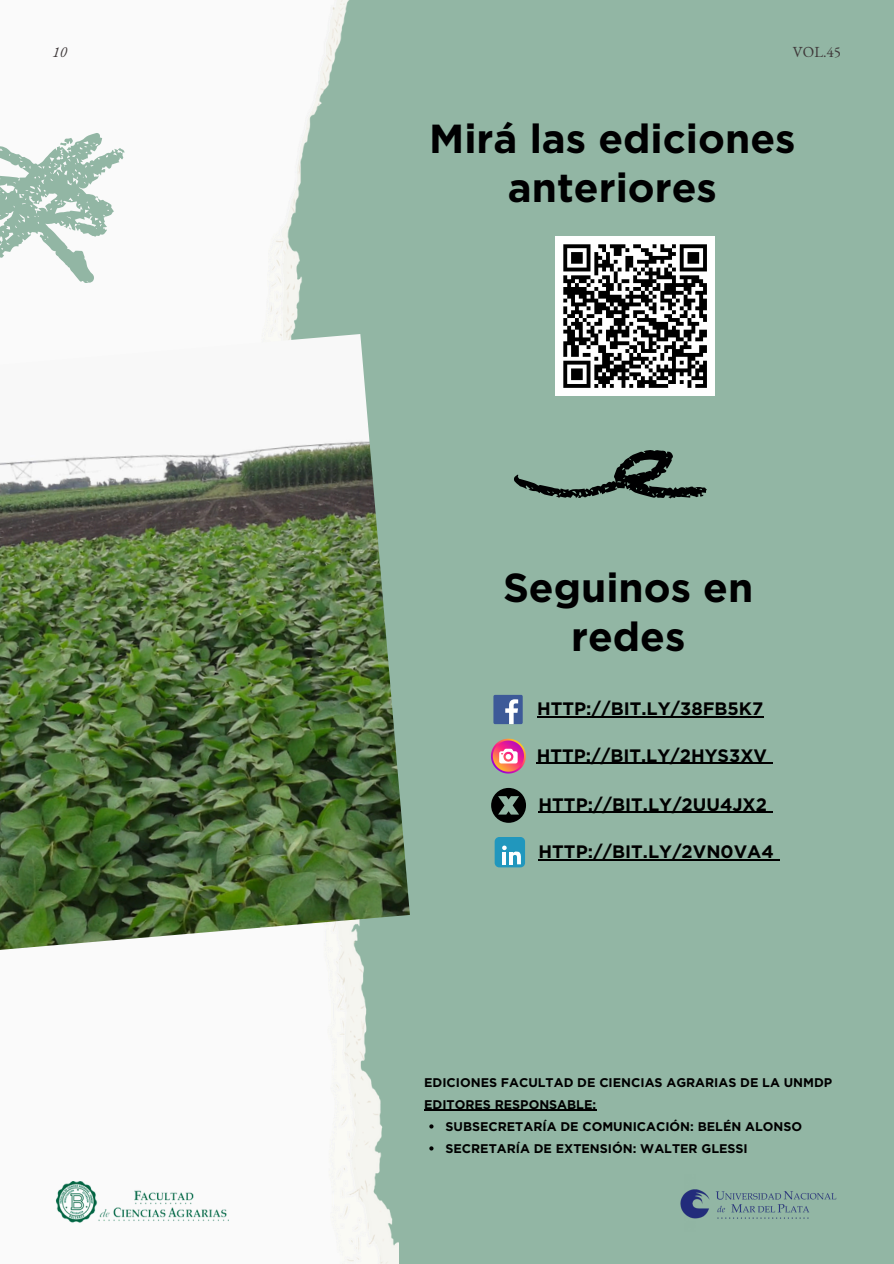
<style>
.page{position:relative;width:894px;height:1264px;background:#fff}
.page>*{position:absolute;margin:0;border:0;box-sizing:border-box;transform-origin:0 0}
.t1{font:700 40.5px/49.5px "Gotham";color:#000001;text-align:center}
.t2{font:700 18px "Gotham";color:#000}
.t3{font:15px "EB Garamond";color:#3f393a}
.t4{font:italic 15px "EB Garamond";color:#3f393a}
.t5{font:700 12.6px "Gotham";color:#000}
</style>
<div class="page">
<div style="left:0;top:0;width:893px;height:1263px;background:#92b6a4"></div>
<img style="left:0;top:0;width:398px;height:1263px">
<svg style="left:0;top:74px;width:155px;height:253px"></svg>
<img style="left:0;top:334px;width:410px;height:618px">
<svg style="left:514px;top:450px;width:193px;height:49px"></svg>
<img style="left:53px;top:1181px;width:175px;height:43px">
<img style="left:680px;top:1189px;width:157px;height:30px">
<div style="left:555px;top:236px;width:159px;height:159px;background:#fff"></div>
<svg style="left:563px;top:244px;width:144px;height:144px"></svg>
<hr style="left:424px;top:1109px;width:172px;height:1px;background:#000">
<svg style="left:429px;top:1124px;width:4px;height:4px"></svg>
<svg style="left:429px;top:1146px;width:4px;height:4px"></svg>
<div style="left:493px;top:695px;width:29px;height:29px;background:#3d5a98;border-radius:2px"></div>
<svg style="left:505px;top:699px;width:13px;height:25px"></svg>
<svg style="left:491px;top:738px;width:34px;height:35px"></svg>
<div style="left:494px;top:837px;width:31px;height:30px;background:#2197bd;border-radius:5px"></div>
<svg style="left:502px;top:845px;width:19px;height:19px"></svg>
<svg style="left:491px;top:788px;width:35px;height:34px"></svg>
<hr style="left:537px;top:716px;width:226px;height:1px;background:#000">
<hr style="left:536px;top:762px;width:230px;height:1px;background:#000">
<hr style="left:538px;top:812px;width:228px;height:1px;background:#000">
<hr style="left:538px;top:859px;width:235px;height:1px;background:#000">
<p class="t4" style="left:53px;top:42px;width:16px">10</p>
<p class="t3" style="left:792px;top:42px;width:50px">VOL.45</p>
<h1 class="t1" style="left:429px;top:114px;width:368px">Mirá las ediciones anteriores</h1>
<h1 class="t1" style="left:503px;top:562px;width:252px">Seguinos en redes</h1>
<h2 class="t2" style="left:537px;top:698px;width:227px">HTTP://BIT.LY/38FB5K7</h2>
<h2 class="t2" style="left:536px;top:744px;width:232px">HTTP://BIT.LY/2HYS3XV</h2>
<h2 class="t2" style="left:538px;top:793px;width:230px">HTTP://BIT.LY/2UU4JX2</h2>
<h2 class="t2" style="left:538px;top:840px;width:237px">HTTP://BIT.LY/2VN0VA4</h2>
<p class="t5" style="left:424px;top:1074px;width:409px">EDICIONES FACULTAD DE CIENCIAS AGRARIAS DE LA UNMDP</p>
<p class="t5" style="left:424px;top:1096px;width:173px">EDITORES RESPONSABLE:</p>
<p class="t5" style="left:445px;top:1118px;width:358px">SUBSECRETARÍA DE COMUNICACIÓN: BELÉN ALONSO</p>
<p class="t5" style="left:445px;top:1140px;width:304px">SECRETARÍA DE EXTENSIÓN: WALTER GLESSI</p>
</div>
